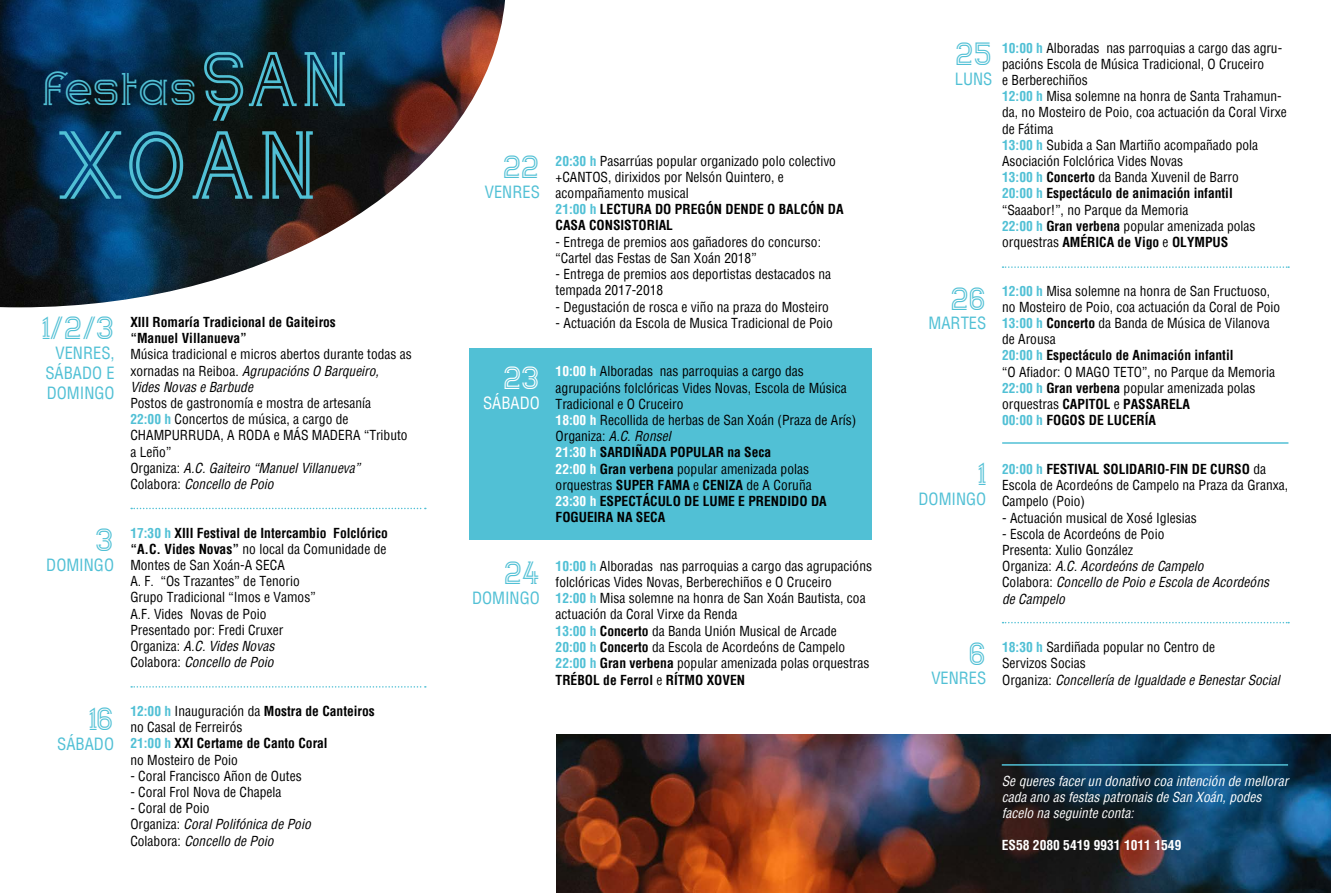
<style>
.page{position:relative;width:1331px;height:893px;background:#fff}
.page>*{position:absolute;margin:0;border:0;box-sizing:border-box;transform-origin:0 0}
.t1{font:90px "Zebrra";color:#51c0d5}
.t2{font:45px "Zebrra";color:#51c0d5}
.t3{font:30px "Zebrra";color:#51c0d5}
.t4{font:30px "Zebrra";color:#fff}
.t5{font:condensed 16.5px/19.8px "Helvetica";color:#51c0d5;text-align:justify}
.t6{font:condensed 16.5px "Helvetica";color:#fff}
.t7{font:condensed 13.5px/16.2px "Helvetica";color:#000}
.t8{font:italic condensed 13.5px/16.2px "Helvetica";color:#fff}
.t9{font:italic condensed 13.5px/16.2px "Helvetica";color:#000}
.t10{font:700 condensed 13.5px/16.2px "Helvetica";color:#000}
.t11{font:700 condensed 13.5px "Helvetica";color:#fff}
.s1{font-size:72px}
.s2{font-style:italic}
.s3{font-weight:700;color:#51c0d5}
.s4{font-weight:700}
.s5{font-style:normal}
.s6{font-weight:700;color:#fff}
</style>
<div class="page">
<div style="left:469px;top:348px;width:402px;height:192px;background:#51c0d5"></div>
<img style="left:556px;top:735px;width:775px;height:158px">
<img style="left:0;top:0;width:505px;height:307px">
<svg style="left:131px;top:508px;width:295px;height:1px"></svg>
<svg style="left:131px;top:686px;width:295px;height:2px"></svg>
<svg style="left:1002px;top:266px;width:287px;height:2px"></svg>
<svg style="left:1002px;top:622px;width:287px;height:1px"></svg>
<hr style="left:1002px;top:442px;width:286px;height:2px;background:#51c0d5">
<hr style="left:1002px;top:764px;width:286px;height:2px;background:#51c0d5">
<h2 class="t2" style="left:43px;top:54px;width:309px">festas<span class="s1">SAN</span></h2>
<h1 class="t1" style="left:60px;top:97px;width:262px">XOÁN</h1>
<h3 class="t3" style="left:43px;top:306px;width:73px">1/2/3</h3>
<p class="t5" style="left:45px;top:343px;width:71px;text-indent:10px">VENRES, SÁBADO E DOMINGO</p>
<h3 class="t3" style="left:97px;top:517px;width:19px">3</h3>
<p class="t5" style="left:46px;top:555px;width:69px">DOMINGO</p>
<h3 class="t3" style="left:90px;top:696px;width:26px">16</h3>
<p class="t5" style="left:57px;top:733px;width:58px">SÁBADO</p>
<p class="t10" style="left:130px;top:314px;width:207px">XIII Romaría Tradicional de Gaiteiros “Manuel Villanueva”</p>
<p class="t7" style="left:130px;top:346px;width:283px">Música tradicional e micros abertos durante todas as xornadas na Reiboa. <span class="s2">Agrupacións O Barqueiro,<br>Vides Novas e Barbude</span></p>
<p class="t7" style="left:130px;top:395px;width:279px">Postos de gastronomía e mostra de artesanía<br><span class="s3">22:00 h</span> Concertos de música, a cargo de CHAMPURRUDA, A RODA e MÁS MADERA “Tributo a Leño”<br>Organiza: <span class="s2">A.C. Gaiteiro “Manuel Villanueva” </span>Colabora: <span class="s2">Concello de Poio</span></p>
<p class="t7" style="left:130px;top:524px;width:259px"><span class="s3">17:30 h</span> <span class="s4">XIII Festival de Intercambio Folclórico “A.C. Vides Novas”</span> no local da Comunidade de<br>Montes de San Xoán-A SECA<br>A. F. “Os Trazantes” de Tenorio<br>Grupo Tradicional “Imos e Vamos”<br>A.F. Vides Novas de Poio<br>Presentado por: Fredi Cruxer<br>Organiza: <span class="s2">A.C. Vides Novas<br></span>Colabora: <span class="s2">Concello de Poio</span></p>
<p class="t7" style="left:130px;top:703px;width:246px"><span class="s3">12:00 h</span> Inauguración da <span class="s4">Mostra de Canteiros </span>no Casal de Ferreirós<br><span class="s3">21:00 h</span> <span class="s4">XXI Certame de Canto Coral<br></span>no Mosteiro de Poio</p>
<p class="t7" style="left:130px;top:767px;width:173px">- Coral Francisco Añon de Outes</p>
<p class="t7" style="left:130px;top:784px;width:153px">- Coral Frol Nova de Chapela</p>
<p class="t9" style="left:130px;top:800px;width:182px"><span class="s5">- Coral de Poio<br>Organiza:</span> Coral Polifónica de Poio<br><span class="s5">Colabora:</span> Concello de Poio</p>
<h3 class="t3" style="left:504px;top:144px;width:38px">22</h3>
<p class="t5" style="left:485px;top:182px;width:57px">VENRES</p>
<h3 class="t4" style="left:504px;top:356px;width:37px">23</h3>
<p class="t6" style="left:483px;top:393px;width:58px">SÁBADO</p>
<h3 class="t3" style="left:505px;top:550px;width:37px">24</h3>
<p class="t5" style="left:472px;top:587px;width:69px">DOMINGO</p>
<p class="t7" style="left:556px;top:152px;width:290px"><span class="s3">20:30 h</span> Pasarrúas popular organizado polo colectivo +CANTOS, dirixidos por Nelsón Quintero, e acompañamento musical<br><span class="s3">21:00 h</span> <span class="s4">LECTURA DO PREGÓN DENDE O BALCÓN DA CASA CONSISTORIAL</span></p>
<p class="t7" style="left:556px;top:233px;width:267px">- Entrega de premios aos gañadores do concurso: “Cartel das Festas de San Xoán 2018”</p>
<p class="t7" style="left:556px;top:266px;width:277px">- Entrega de premios aos deportistas destacados na tempada 2017-2018</p>
<p class="t7" style="left:556px;top:298px;width:275px">- Degustación de rosca e viño na praza do Mosteiro</p>
<p class="t7" style="left:556px;top:314px;width:279px">- Actuación da Escola de Musica Tradicional de Poio</p>
<p class="t7" style="left:556px;top:363px;width:302px"><span class="s6">10:00 h</span> Alboradas nas parroquias a cargo das agrupacións folclóricas Vides Novas, Escola de Música Tradicional e O Cruceiro<br><span class="s6">18:00 h</span> Recollida de herbas de San Xoán (Praza de Arís)<br>Organiza: <span class="s2">A.C. Ronsel<br></span><span class="s6">21:30 h</span> <span class="s4">SARDIÑADA POPULAR na Seca<br></span><span class="s6">22:00 h</span> <span class="s4">Gran verbena</span> popular amenizada polas orquestras <span class="s4">SUPER FAMA</span> e <span class="s4">CENIZA</span> de A Coruña<br><span class="s6">23:30 h</span> <span class="s4">ESPECTÁCULO DE LUME E PRENDIDO DA FOGUEIRA NA SECA</span></p>
<p class="t7" style="left:556px;top:557px;width:318px"><span class="s3">10:00 h</span> Alboradas nas parroquias a cargo das agrupacións folclóricas Vides Novas, Berberechiños e O Cruceiro<br><span class="s3">12:00 h</span> Misa solemne na honra de San Xoán Bautista, coa actuación da Coral Virxe da Renda<br><span class="s3">13:00 h</span> <span class="s4">Concerto</span> da Banda Unión Musical de Arcade<br><span class="s3">20:00 h</span> <span class="s4">Concerto</span> da Escola de Acordeóns de Campelo <span class="s3">22:00 h</span> <span class="s4">Gran verbena</span> popular amenizada polas orquestras <span class="s4">TRÉBOL de Ferrol</span> e <span class="s4">RÍTMO XOVEN</span></p>
<h3 class="t3" style="left:956px;top:31px;width:38px">25</h3>
<p class="t5" style="left:955px;top:69px;width:39px">LUNS</p>
<h3 class="t3" style="left:951px;top:276px;width:36px">26</h3>
<p class="t5" style="left:929px;top:313px;width:59px">MARTES</p>
<h3 class="t3" style="left:979px;top:451px;width:9px">1</h3>
<p class="t5" style="left:918px;top:489px;width:69px">DOMINGO</p>
<h3 class="t3" style="left:969px;top:631px;width:18px">6</h3>
<p class="t5" style="left:931px;top:668px;width:57px">VENRES</p>
<p class="t7" style="left:1002px;top:39px;width:286px"><span class="s3">10:00 h</span> Alboradas nas parroquias a cargo das agru&shy;pacións Escola de Música Tradicional, O Cruceiro<br>e Berberechiños<br><span class="s3">12:00 h</span> Misa solemne na honra de Santa Trahamun&shy;da, no Mosteiro de Poio, coa actuación da Coral Virxe de Fátima<br><span class="s3">13:00 h</span> Subida a San Martiño acompañado pola Asociación Folclórica Vides Novas<br><span class="s3">13:00 h</span> <span class="s4">Concerto</span> da Banda Xuvenil de Barro<br><span class="s3">20:00 h</span> <span class="s4">Espectáculo de animación infantil </span>“Saaabor!”, no Parque da Memoria<br><span class="s3">22:00 h</span> <span class="s4">Gran verbena</span> popular amenizada polas orquestras <span class="s4">AMÉRICA de Vigo</span> e <span class="s4">OLYMPUS</span></p>
<p class="t7" style="left:1002px;top:282px;width:280px"><span class="s3">12:00 h</span> Misa solemne na honra de San Fructuoso, no Mosteiro de Poio, coa actuación da Coral de Poio <span class="s3">13:00 h</span> <span class="s4">Concerto</span> da Banda de Música de Vilanova de Arousa<br><span class="s3">20:00 h</span> <span class="s4">Espectáculo de Animación infantil<br></span>“O Afiador: O MAGO TETO”, no Parque da Memoria <span class="s3">22:00 h</span> <span class="s4">Gran verbena</span> popular amenizada polas orquestras <span class="s4">CAPITOL</span> e <span class="s4">PASSARELA<br></span><span class="s3">00:00 h</span> <span class="s4">FOGOS DE LUCERÍA</span></p>
<p class="t7" style="left:1002px;top:461px;width:288px"><span class="s3">20:00 h</span> <span class="s4">FESTIVAL SOLIDARIO-FIN DE CURSO</span> da<br>Escola de Acordeóns de Campelo na Praza da Granxa,<br>Campelo (Poio)</p>
<p class="t7" style="left:1002px;top:509px;width:196px">- Actuación musical de Xosé Iglesias</p>
<p class="t7" style="left:1002px;top:525px;width:268px">- Escola de Acordeóns de Poio<br>Presenta: Xulio González<br>Organiza: <span class="s2">A.C. Acordeóns de Campelo<br></span>Colabora: <span class="s2">Concello de Poio e Escola de Acordeóns de Campelo</span></p>
<p class="t7" style="left:1002px;top:639px;width:279px"><span class="s3">18:30 h</span> Sardiñada popular no Centro de<br>Servizos Socias<br>Organiza: <span class="s2">Concellería de Igualdade e Benestar Social</span></p>
<p class="t8" style="left:1002px;top:772px;width:288px">Se queres facer un donativo coa intención de mellorar cada ano as festas patronais de San Xoán, podes facelo na seguinte conta:</p>
<p class="t11" style="left:1002px;top:837px;width:181px">ES58 2080 5419 9931 1011 1549</p>
</div>
